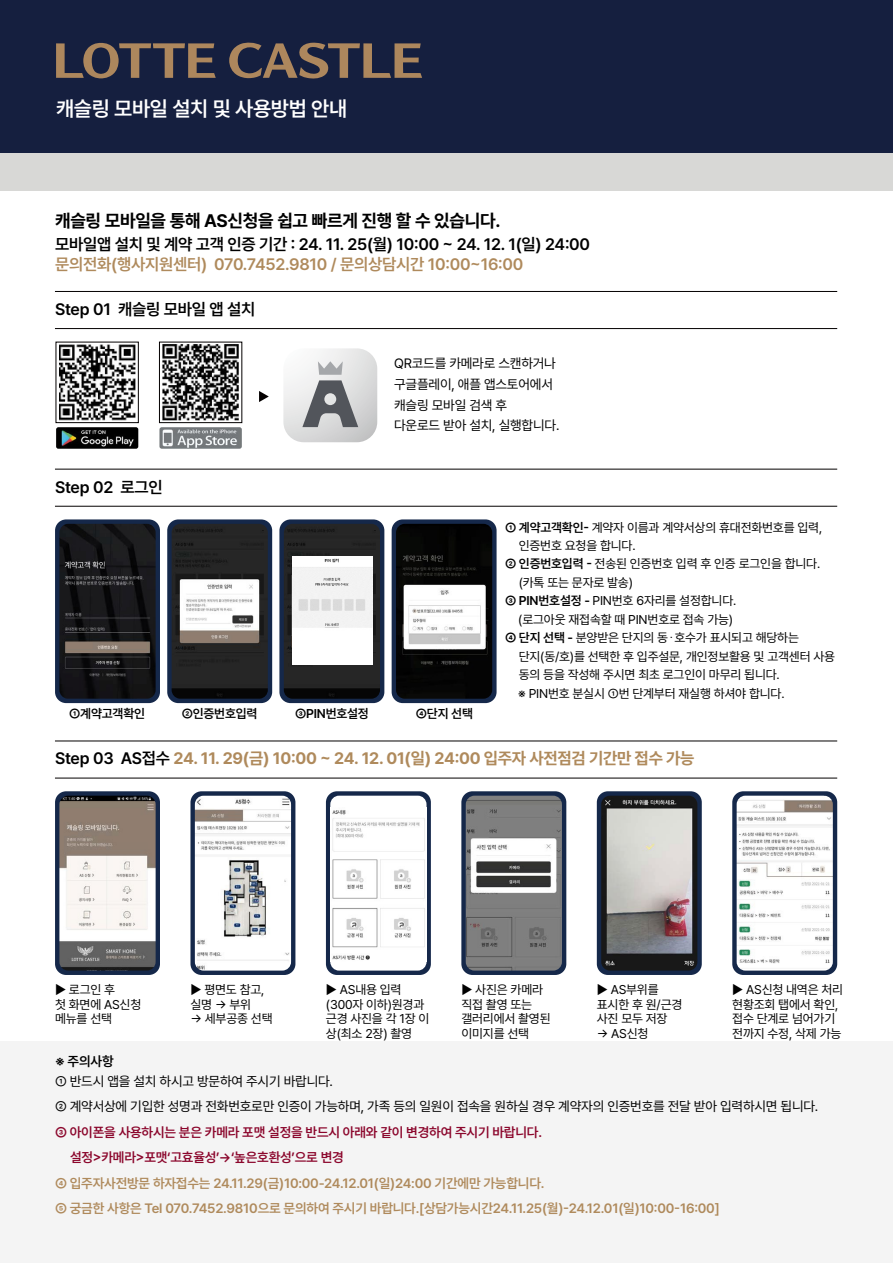
<style>
.page{position:relative;width:893px;height:1263px;background:#fff}
.page>*{position:absolute;margin:0;border:0;box-sizing:border-box;transform-origin:0 0}
.t1{font:600 21px "Pretendard";letter-spacing:-.015em;color:#fff}
.t2{font:700 18px "Pretendard";letter-spacing:-.015em;color:#000}
.t3{font:600 16.5px "Pretendard";letter-spacing:-.015em;color:#000}
.t4{font:700 16.5px "Pretendard";letter-spacing:-.015em;color:#af8a5c}
.t5{font:600 16.5px "Pretendard";letter-spacing:-.015em;color:#af8a5c}
.t6{font:13.5px/20.7px "Pretendard";letter-spacing:-.015em;color:#000}
.t7{font:600 13.5px/25.5px "Pretendard";letter-spacing:-.015em;color:#af8a5c}
.t8{font:600 13.5px/25.5px "Pretendard";letter-spacing:-.015em;color:#8b062c}
.t9{font:600 13.5px "Pretendard";color:#000}
.t10{font:12.75px/14.7px "Pretendard";letter-spacing:-.015em;color:#000}
.t11{font:600 12.75px "Pretendard";letter-spacing:-.015em;color:#000}
.s1{font-weight:600}
.s2{font-family:"Spoqa Han Sans Neo"}
.s3{font-weight:600;color:#000}
</style>
<div class="page">
<div style="left:0;top:0;width:893px;height:153px;background:#151f3f"></div>
<div style="left:0;top:153px;width:893px;height:38px;background:#d8d8d6"></div>
<div style="left:0;top:1042px;width:893px;height:221px;background:#f4f4f4"></div>
<hr style="left:55px;top:778px;width:782px;height:1px;background:#040000">
<hr style="left:55px;top:740px;width:782px;height:1px;background:#040000">
<div style="left:55px;top:791px;width:105px;height:184px;background:#15284a;border-radius:11px"></div>
<img style="left:59px;top:796px;width:97px;height:174px">
<svg style="left:326px;top:791px;width:105px;height:184px;background:#30415f"></svg>
<div style="left:330px;top:796px;width:96px;height:174px;background:#fff;border-radius:9px"></div>
<img style="left:332px;top:810px;width:93px;height:150px">
<svg style="left:190px;top:791px;width:105px;height:184px;background:#293b59"></svg>
<img style="left:195px;top:796px;width:96px;height:174px">
<svg style="left:461px;top:791px;width:105px;height:184px;background:#233453"></svg>
<img style="left:466px;top:796px;width:96px;height:174px">
<svg style="left:597px;top:791px;width:105px;height:184px;background:#1b2d4c"></svg>
<img style="left:601px;top:796px;width:96px;height:174px">
<svg style="left:732px;top:791px;width:105px;height:184px;background:#283a59"></svg>
<img style="left:737px;top:796px;width:96px;height:174px">
<hr style="left:55px;top:506px;width:782px;height:1px;background:#040000">
<hr style="left:55px;top:469px;width:782px;height:1px;background:#040000">
<div style="left:167px;top:519px;width:105px;height:184px;background:#15284a;border-radius:11px"></div>
<img style="left:172px;top:524px;width:96px;height:175px">
<div style="left:55px;top:519px;width:105px;height:184px;background:#15284a;border-radius:11px"></div>
<img style="left:59px;top:524px;width:97px;height:175px">
<div style="left:392px;top:519px;width:105px;height:184px;background:#15284a;border-radius:11px"></div>
<img style="left:396px;top:524px;width:96px;height:175px">
<div style="left:279px;top:519px;width:105px;height:184px;background:#15284a;border-radius:11px"></div>
<img style="left:284px;top:524px;width:96px;height:175px">
<img style="left:292px;top:557px;width:80px;height:107px">
<hr style="left:55px;top:328px;width:782px;height:1px;background:#040000">
<hr style="left:55px;top:291px;width:782px;height:1px;background:#040000">
<svg style="left:59px;top:344px;width:77px;height:77px"></svg>
<div style="left:56px;top:342px;width:83px;height:81px;border:1px solid #040000"></div>
<img style="left:59px;top:345px;width:76px;height:75px">
<img style="left:56px;top:427px;width:82px;height:22px">
<svg style="left:162px;top:344px;width:77px;height:77px"></svg>
<div style="left:159px;top:342px;width:83px;height:81px;border:1px solid #040000"></div>
<img style="left:163px;top:345px;width:75px;height:75px">
<img style="left:159px;top:427px;width:83px;height:22px">
<svg style="left:259px;top:391px;width:10px;height:11px"></svg>
<svg style="left:283px;top:348px;width:94px;height:94px"></svg>
<svg style="left:56px;top:43px;width:160px;height:36px"></svg>
<svg style="left:229px;top:42px;width:193px;height:37px"></svg>
<h1 class="t1" style="left:56px;top:96px;width:293px">캐슬링 모바일 설치 및 사용방법 안내</h1>
<h2 class="t2" style="left:55px;top:211px;width:447px">캐슬링 모바일을 통해 AS신청을 쉽고 빠르게 진행 할 수 있습니다.</h2>
<p class="t3" style="left:55px;top:235px;width:537px">모바일앱 설치 및 계약 고객 인증 기간 : 24. 11. 25(월) 10:00 ~ 24. 12. 1(일) 24:00</p>
<p class="t5" style="left:55px;top:254px;width:470px">문의전화(행사지원센터) 070.7452.9810 / 문의상담시간 10:00~16:00</p>
<p class="t3" style="left:55px;top:299px;width:202px">Step 01 캐슬링 모바일 앱 설치</p>
<p class="t3" style="left:55px;top:477px;width:109px">Step 02 로그인</p>
<p class="t6" style="left:394px;top:353px;width:167px">QR코드를 카메라로 스캔하거나 구글플레이, 애플 앱스토어에서 캐슬링 모바일 검색 후<br>다운로드 받아 설치, 실행합니다.</p>
<p class="t10" style="left:505px;top:520px;width:319px"><span class="s1">➀ 계약고객확인-</span> 계약자 이름과 계약서상의 휴대전화번호를 입력,</p>
<p class="t10" style="left:519px;top:538px;width:118px">인증번호 요청을 합니다.</p>
<p class="t10" style="left:505px;top:557px;width:317px"><span class="s1">➁ 인증번호입력 -</span> 전송된 인증번호 입력 후 인증 로그인을 합니다.</p>
<p class="t10" style="left:519px;top:575px;width:116px">(카톡 또는 문자로 발송)</p>
<p class="t10" style="left:505px;top:593px;width:233px"><span class="s1">➂ PIN번호설정 -</span> PIN번호 6자리를 설정합니다.</p>
<p class="t10" style="left:518px;top:612px;width:216px">(로그아웃 재접속할 때 PIN번호로 접속 가능)</p>
<p class="t10" style="left:505px;top:630px;width:295px"><span class="s1">➃ 단지 선택 -</span> 분양받은 단지의 동<span class="s2">·</span>호수가 표시되고 해당하는</p>
<p class="t10" style="left:519px;top:649px;width:318px">단지(동/호)를 선택한 후 입주설문, 개인정보활용 및 고객센터 사용</p>
<p class="t10" style="left:519px;top:667px;width:262px">동의 등을 작성해 주시면 최초 로그인이 마무리 됩니다.</p>
<p class="t10" style="left:518px;top:686px;width:268px">※ PIN번호 분실시 ①번 단계부터 재실행 하셔야 합니다.</p>
<p class="t11" style="left:69px;top:706px;width:77px">➀계약고객확인</p>
<p class="t11" style="left:182px;top:706px;width:77px">➁인증번호입력</p>
<p class="t11" style="left:295px;top:706px;width:75px">➂PIN번호설정</p>
<p class="t11" style="left:416px;top:706px;width:59px">➃단지 선택</p>
<p class="t4" style="left:55px;top:749px;width:641px"><span class="s3">Step 03 AS접수</span> 24. 11. 29(금) 10:00 ~ 24. 12. 01(일) 24:00 입주자 사전점검 기간만 접수 가능</p>
<p class="t10" style="left:55px;top:982px;width:88px">▶ 로그인 후<br>첫 화면에 AS신청 메뉴를 선택</p>
<p class="t10" style="left:190px;top:982px;width:75px">▶ 평면도 참고, 실명 → 부위</p>
<p class="t10" style="left:190px;top:1011px;width:84px">→ 세부공종 선택</p>
<p class="t10" style="left:326px;top:982px;width:105px">▶ AS내용 입력 (300자 이하)원경과 근경 사진을 각 1장 이 상(최소 2장) 촬영</p>
<p class="t10" style="left:461px;top:982px;width:91px">▶ 사진은 카메라 직접 촬영 또는 갤러리에서 촬영된 이미지를 선택</p>
<p class="t10" style="left:597px;top:982px;width:87px">▶ AS부위를 표시한 후 원/근경 사진 모두 저장</p>
<p class="t10" style="left:597px;top:1026px;width:53px">→ AS신청</p>
<p class="t10" style="left:732px;top:982px;width:112px">▶ AS신청 내역은 처리 현황조회 탭에서 확인, 접수 단계로 넘어가기 전까지 수정, 삭제 가능</p>
<p class="t9" style="left:55px;top:1053px;width:60px">※ 주의사항</p>
<p class="t6" style="left:55px;top:1068px;width:765px;line-height:25.5px">➀ 반드시 앱을 설치 하시고 방문하여 주시기 바랍니다.<br>➁ 계약서상에 기입한 성명과 전화번호로만 인증이 가능하며, 가족 등의 일원이 접속을 원하실 경우 계약자의 인증번호를 전달 받아 입력하시면 됩니다.</p>
<p class="t8" style="left:70px;top:1119px;width:473px;text-indent:-15px">➂ 아이폰을 사용하시는 분은 카메라 포맷 설정을 반드시 아래와 같이 변경하여 주시기 바랍니다. 설정&gt;카메라&gt;포맷‘고효율성’→‘높은호환성’으로 변경</p>
<p class="t7" style="left:55px;top:1170px;width:666px">➃ 입주자사전방문 하자접수는 24.11.29(금)10:00-24.12.01(일)24:00 기간에만 가능합니다.<br>➄ 궁금한 사항은 Tel 070.7452.9810으로 문의하여 주시기 바랍니다.[상담가능시간24.11.25(월)-24.12.01(일)10:00-16:00]</p>
</div>
